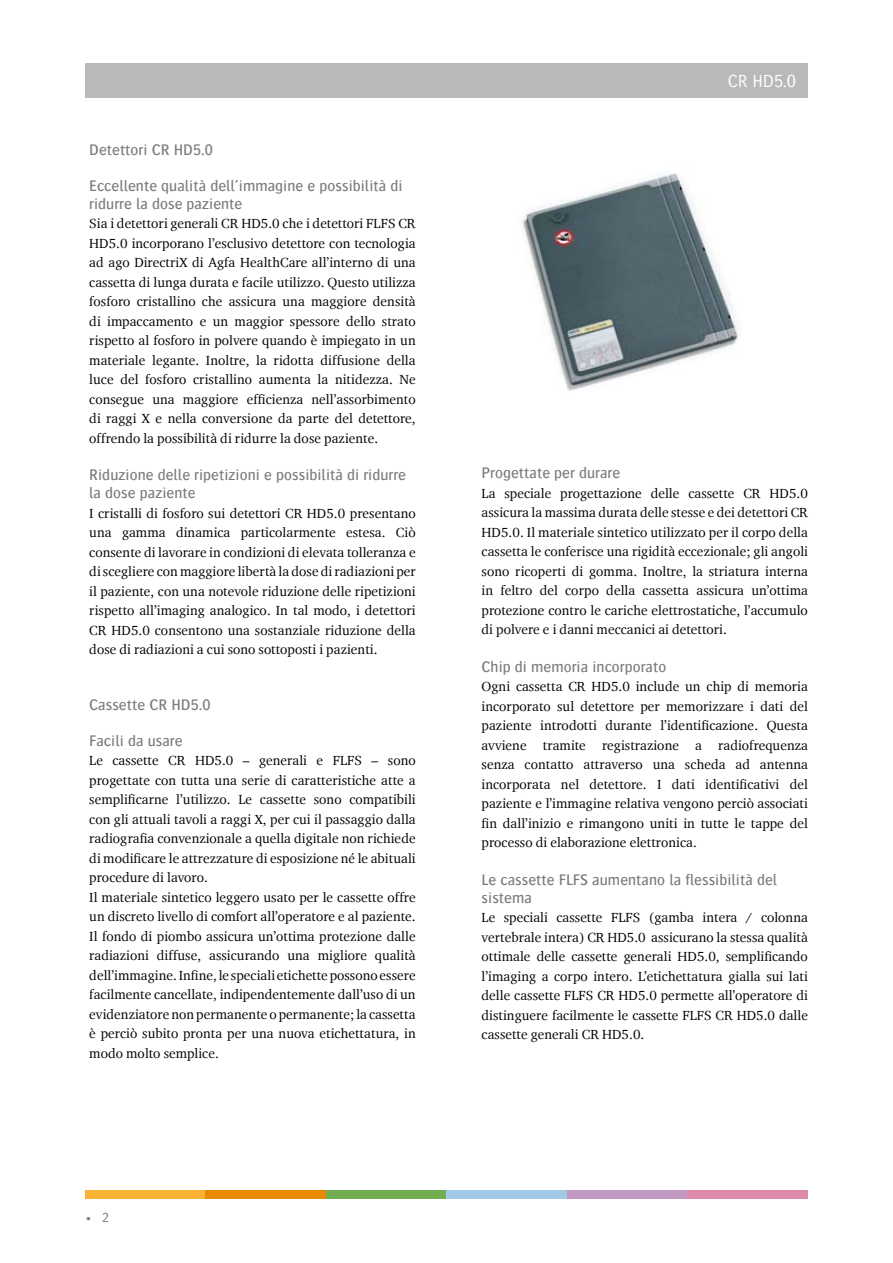
<style>
.page{position:relative;width:893px;height:1263px;background:#fff}
.page>*{position:absolute;margin:0;border:0;box-sizing:border-box;transform-origin:0 0}
.t1{font:300 18px "Bosis For Agfa";color:#fff}
.t2{font:500 15.75px/18px "Bosis For Agfa";letter-spacing:.005em;color:#7b7c7e}
.t3{font:13.5px/19.5px "Charter ITC For Agfa";letter-spacing:.005em;color:#000;text-align:justify}
.t4{font:300 13.5px "Bosis For Agfa";color:#7b7c7e}
</style>
<div class="page">
<div style="left:85px;top:64px;width:723px;height:34px;background:#b8b9bb"></div>
<div style="left:85px;top:1191px;width:121px;height:8px;background:#f8b334"></div>
<div style="left:206px;top:1191px;width:120px;height:8px;background:#ea8a00"></div>
<div style="left:326px;top:1191px;width:120px;height:8px;background:#71ae52"></div>
<div style="left:446px;top:1191px;width:121px;height:8px;background:#a1cae9"></div>
<div style="left:567px;top:1191px;width:120px;height:8px;background:#c198c2"></div>
<div style="left:687px;top:1191px;width:121px;height:8px;background:#dd89a9"></div>
<img style="left:521px;top:173px;width:218px;height:218px">
<p class="t2" style="left:89px;top:140px;width:125px">Detettori CR HD5.0</p>
<p class="t2" style="left:89px;top:176px;width:315px">Eccellente qualità dell’immagine e possibilità di ridurre la dose paziente</p>
<p class="t3" style="left:89px;top:213px;width:328px">Sia i detettori generali CR HD5.0 che i detettori FLFS CR HD5.0 incorporano l’esclusivo detettore con tecnologia ad ago DirectriX di Agfa HealthCare all’interno di una cassetta di lunga durata e facile utilizzo. Questo utilizza fosforo cristallino che assicura una maggiore densità di impaccamento e un maggior spessore dello strato rispetto al fosforo in polvere quando è impiegato in un materiale legante. Inoltre, la ridotta diffusione della luce del fosforo cristallino aumenta la nitidezza. Ne consegue una maggiore efficienza nell’assorbimento di raggi X e nella conversione da parte del detettore, offrendo la possibilità di ridurre la dose paziente.</p>
<p class="t2" style="left:89px;top:466px;width:318px">Riduzione delle ripetizioni e possibilità di ridurre la dose paziente</p>
<p class="t3" style="left:89px;top:503px;width:328px">I cristalli di fosforo sui detettori CR HD5.0 presentano una gamma dinamica particolarmente estesa. Ciò consente di lavorare in condizioni di elevata tolleranza e di scegliere con maggiore libertà la dose di radiazioni per il paziente, con una notevole riduzione delle ripetizioni rispetto all’imaging analogico. In tal modo, i detettori CR HD5.0 consentono una sostanziale riduzione della dose di radiazioni a cui sono sottoposti i pazienti.</p>
<p class="t2" style="left:89px;top:695px;width:123px">Cassette CR HD5.0</p>
<p class="t2" style="left:89px;top:731px;width:95px">Facili da usare</p>
<p class="t3" style="left:89px;top:750px;width:328px;text-align:left">Le cassette CR HD5.0 – generali e FLFS – sono progettate con tutta una serie di caratteristiche atte a semplificarne l’utilizzo. Le cassette sono compatibili con gli attuali tavoli a raggi X, per cui il passaggio dalla radiografia convenzionale a quella digitale non richiede di modificare le attrezzature di esposizione né le abituali procedure di lavoro.<br>Il materiale sintetico leggero usato per le cassette offre un discreto livello di comfort all’operatore e al paziente.<br>Il fondo di piombo assicura un’ottima protezione dalle radiazioni diffuse, assicurando una migliore qualità dell’immagine. Infine, le speciali etichette possono essere facilmente cancellate, indipendentemente dall’uso di un evidenziatore non permanente o permanente; la cassetta è perciò subito pronta per una nuova etichettatura, in modo molto semplice.</p>
<p class="t4" style="left:85px;top:1210px;width:25px">• 2</p>
<h1 class="t1" style="left:728px;top:72px;width:70px">CR HD5.0</h1>
<p class="t2" style="left:482px;top:464px;width:140px">Progettate per durare</p>
<p class="t3" style="left:482px;top:483px;width:328px">La speciale progettazione delle cassette CR HD5.0 assicura la massima durata delle stesse e dei detettori CR HD5.0. Il materiale sintetico utilizzato per il corpo della cassetta le conferisce una rigidità eccezionale; gli angoli sono ricoperti di gomma. Inoltre, la striatura interna in feltro del corpo della cassetta assicura un’ottima protezione contro le cariche elettrostatiche, l’accumulo di polvere e i danni meccanici ai detettori.</p>
<p class="t2" style="left:482px;top:657px;width:186px">Chip di memoria incorporato</p>
<p class="t3" style="left:482px;top:676px;width:328px">Ogni cassetta CR HD5.0 include un chip di memoria incorporato sul detettore per memorizzare i dati del paziente introdotti durante l’identificazione. Questa avviene tramite registrazione a radiofrequenza senza contatto attraverso una scheda ad antenna incorporata nel detettore. I dati identificativi del paziente e l’immagine relativa vengono perciò associati fin dall’inizio e rimangono uniti in tutte le tappe del processo di elaborazione elettronica.</p>
<p class="t2" style="left:482px;top:870px;width:297px">Le cassette FLFS aumentano la flessibilità del sistema</p>
<p class="t3" style="left:482px;top:907px;width:328px">Le speciali cassette FLFS (gamba intera / colonna vertebrale intera) CR HD5.0 assicurano la stessa qualità ottimale delle cassette generali HD5.0, semplificando l’imaging a corpo intero. L’etichettatura gialla sui lati delle cassette FLFS CR HD5.0 permette all’operatore di distinguere facilmente le cassette FLFS CR HD5.0 dalle cassette generali CR HD5.0.</p>
</div>
